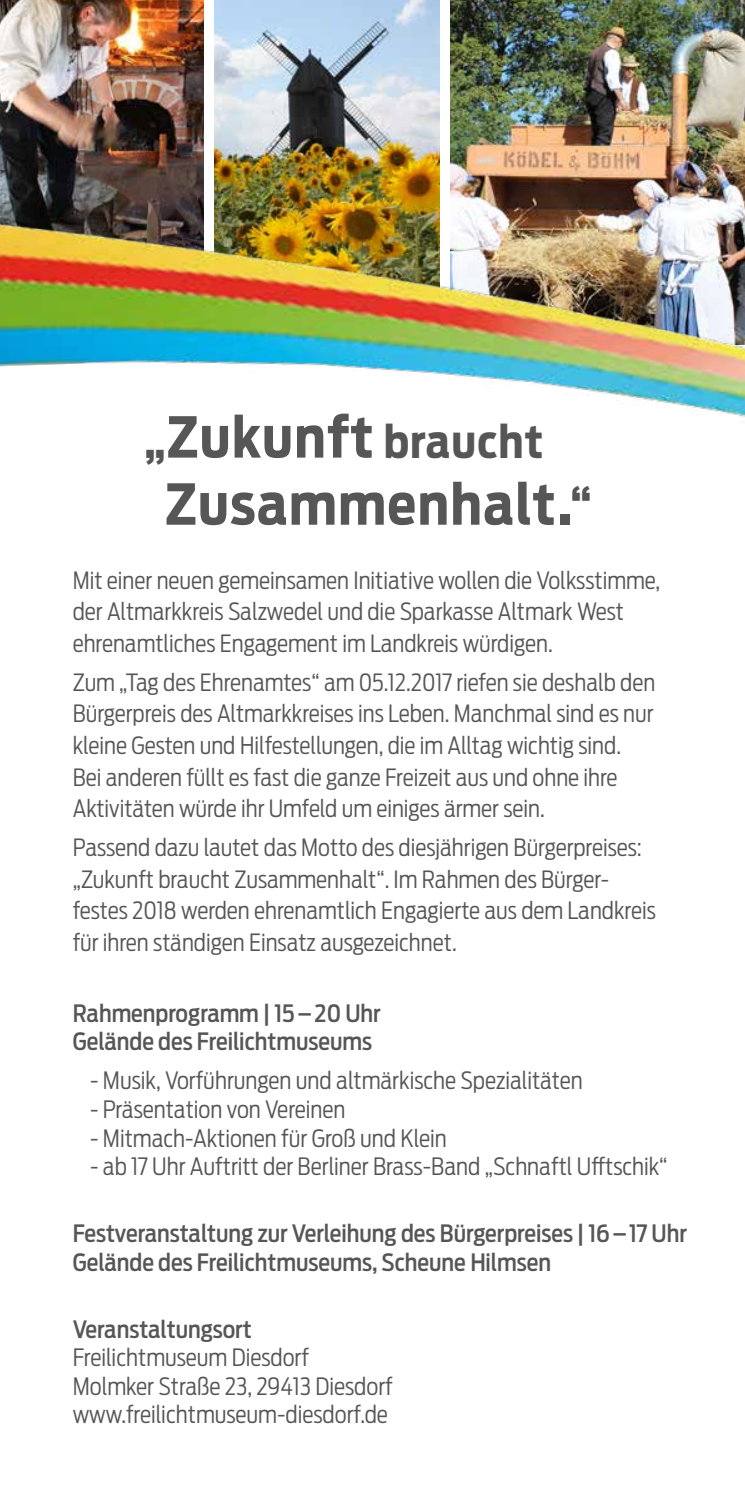
<style>
.page{position:relative;width:745px;height:1489px;background:#fff}
.page>*{position:absolute;margin:0;border:0;box-sizing:border-box;transform-origin:0 0}
.t1{font:700 56px "Antenna Cond";letter-spacing:.025em;color:#565656}
.t2{font:700 44.75px "Antenna Cond";letter-spacing:.025em;color:#565656}
.t3{font:300 23.75px/28.5px "Antenna Cond";color:#565656}
.t4{font:500 23.75px/28.5px "Antenna Cond";color:#565656}
.t5{font:300 23.5px/31.5px "Antenna Cond";color:#565656}
.s1{font-size:56px}
.s2{font-size:44.75px}
</style>
<div class="page">
<img style="left:214px;top:0;width:225px;height:177px">
<img style="left:450px;top:0;width:294px;height:177px">
<img style="left:0;top:0;width:204px;height:177px">
<img style="left:0;top:177px;width:744px;height:240px">
<h2 class="t2" style="left:144px;top:414px;width:400px">„<span class="s1">Zukunft</span> braucht</h2>
<h1 class="t1" style="left:165px;top:471px;width:427px">Zusammenhalt.<span class="s2">“</span></h1>
<p class="t5" style="left:73px;top:564px;width:588px">Mit einer neuen gemeinsamen Initiative wollen die Volksstimme, der Altmarkkreis Salzwedel und die Sparkasse Altmark West ehrenamtliches Engagement im Landkreis würdigen.</p>
<p class="t5" style="left:73px;top:666px;width:583px">Zum „Tag des Ehrenamtes“ am 05.12.2017 riefen sie deshalb den Bürgerpreis des Altmarkkreises ins Leben. Manchmal sind es nur kleine Gesten und Hilfestellungen, die im Alltag wichtig sind.<br>Bei anderen füllt es fast die ganze Freizeit aus und ohne ihre Aktivitäten würde ihr Umfeld um einiges ärmer sein.</p>
<p class="t5" style="left:73px;top:832px;width:584px">Passend dazu lautet das Motto des diesjährigen Bürgerpreises: „Zukunft braucht Zusammenhalt“. Im Rahmen des Bürger&shy;festes 2018 werden ehrenamtlich Engagierte aus dem Landkreis für ihren ständigen Einsatz ausgezeichnet.</p>
<p class="t4" style="left:73px;top:998px;width:309px">Rahmenprogramm | 15–20 Uhr<br>Gelände des Freilichtmuseums</p>
<p class="t3" style="left:90px;top:1066px;width:493px">- Musik, Vorführungen und altmärkische Spezialitäten</p>
<p class="t3" style="left:90px;top:1095px;width:257px">- Präsentation von Vereinen</p>
<p class="t3" style="left:90px;top:1123px;width:358px">- Mitmach-Aktionen für Groß und Klein</p>
<p class="t3" style="left:90px;top:1152px;width:578px">- ab 17 Uhr Auftritt der Berliner Brass-Band „Schnaftl Ufftschik“</p>
<p class="t4" style="left:73px;top:1219px;width:615px">Festveranstaltung zur Verleihung des Bürgerpreises | 16 –17 Uhr<br>Gelände des Freilichtmuseums, Scheune Hilmsen</p>
<p class="t4" style="left:73px;top:1314px;width:180px">Veranstaltungsort</p>
<p class="t3" style="left:73px;top:1343px;width:321px">Freilichtmuseum Diesdorf<br>Molmker Straße 23, 29413 Diesdorf www.freilichtmuseum-diesdorf.de</p>
</div>
